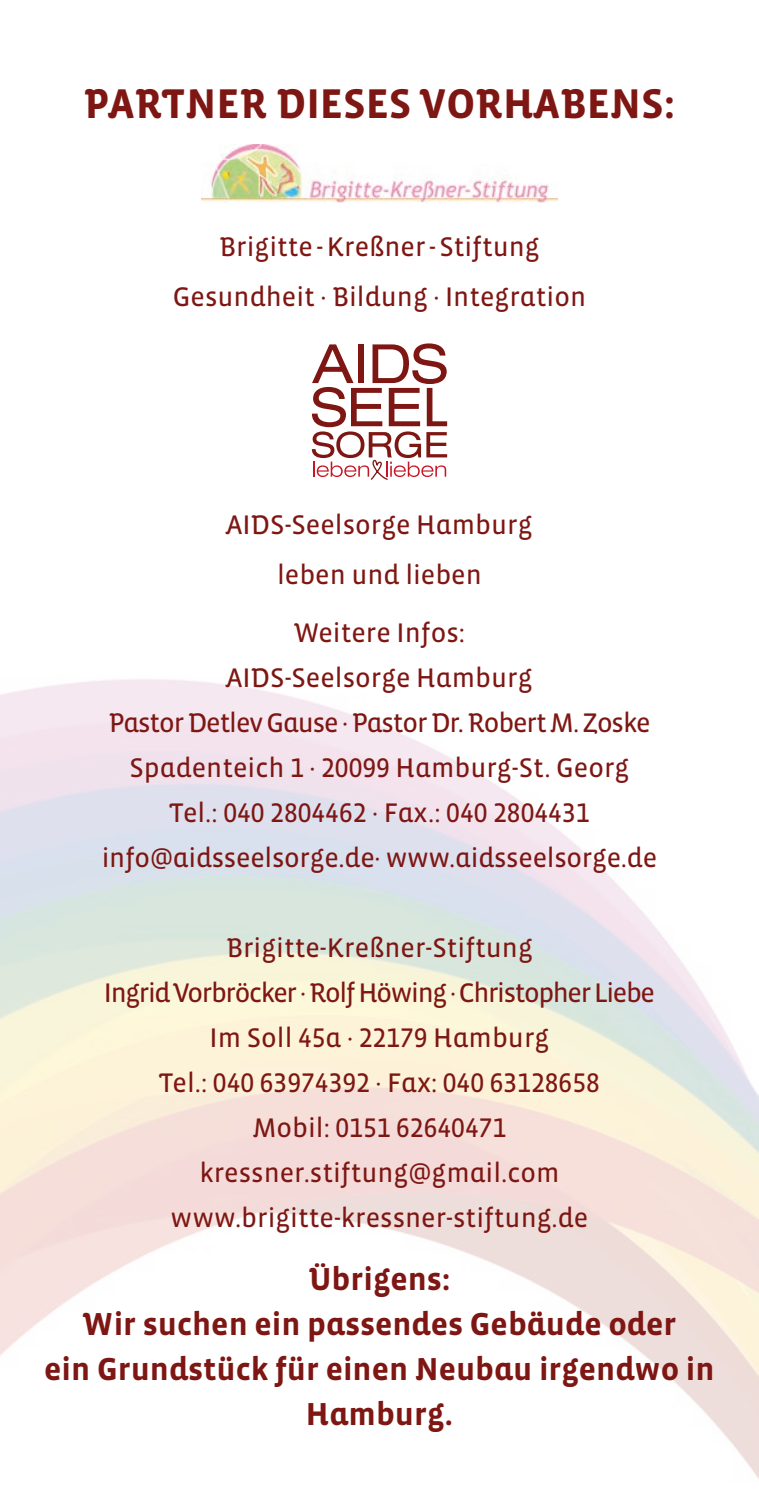
<style>
.page{position:relative;width:759px;height:1503px;background:#fff}
.page>*{position:absolute;margin:0;border:0;box-sizing:border-box;transform-origin:0 0}
.t1{font:700 42.5px "Vista Sans Alt";color:#7e1713}
.t2{font:700 32.5px/45px "Vista Sans Alt";color:#7e1713;text-align:center}
.t3{font:27.5px/45px "Vista Sans Alt Reg";color:#7e1713;text-align:center}
</style>
<div class="page">
<img style="left:201px;top:145px;width:356px;height:57px">
<svg style="left:312px;top:343px;width:135px;height:137px"></svg>
<h1 class="t1" style="left:83px;top:82px;width:593px">PARTNER DIESES VORHABENS:</h1>
<p class="t3" style="left:173px;top:222px;width:414px;line-height:50px">Brigitte-Kreßner-Stiftung<br>Gesundheit · Bildung · Integration</p>
<p class="t3" style="left:226px;top:501px;width:307px;line-height:50px">AIDS-Seelsorge Hamburg leben und lieben</p>
<p class="t3" style="left:102px;top:610px;width:556px">Weitere Infos:<br>AIDS-Seelsorge Hamburg<br>Pastor Detlev Gause · Pastor Dr. Robert M. Zoske Spadenteich 1 · 20099 Hamburg-St. Georg<br>Tel.: 040 2804462 · Fax.: 040 2804431 info@aidsseelsorge.de· www.aidsseelsorge.de</p>
<p class="t3" style="left:104px;top:925px;width:552px">Brigitte-Kreßner-Stiftung<br>Ingrid Vorbröcker · Rolf Höwing · Christopher Liebe Im Soll 45a · 22179 Hamburg<br>Tel.: 040 63974392 · Fax: 040 63128658<br>Mobil: 0151 62640471 kressner.stiftung@gmail.com www.brigitte-kressner-stiftung.de</p>
<p class="t2" style="left:44px;top:1257px;width:671px">Übrigens:<br>Wir suchen ein passendes Gebäude oder<br>ein Grundstück für einen Neubau irgendwo in<br>Hamburg.</p>
</div>
